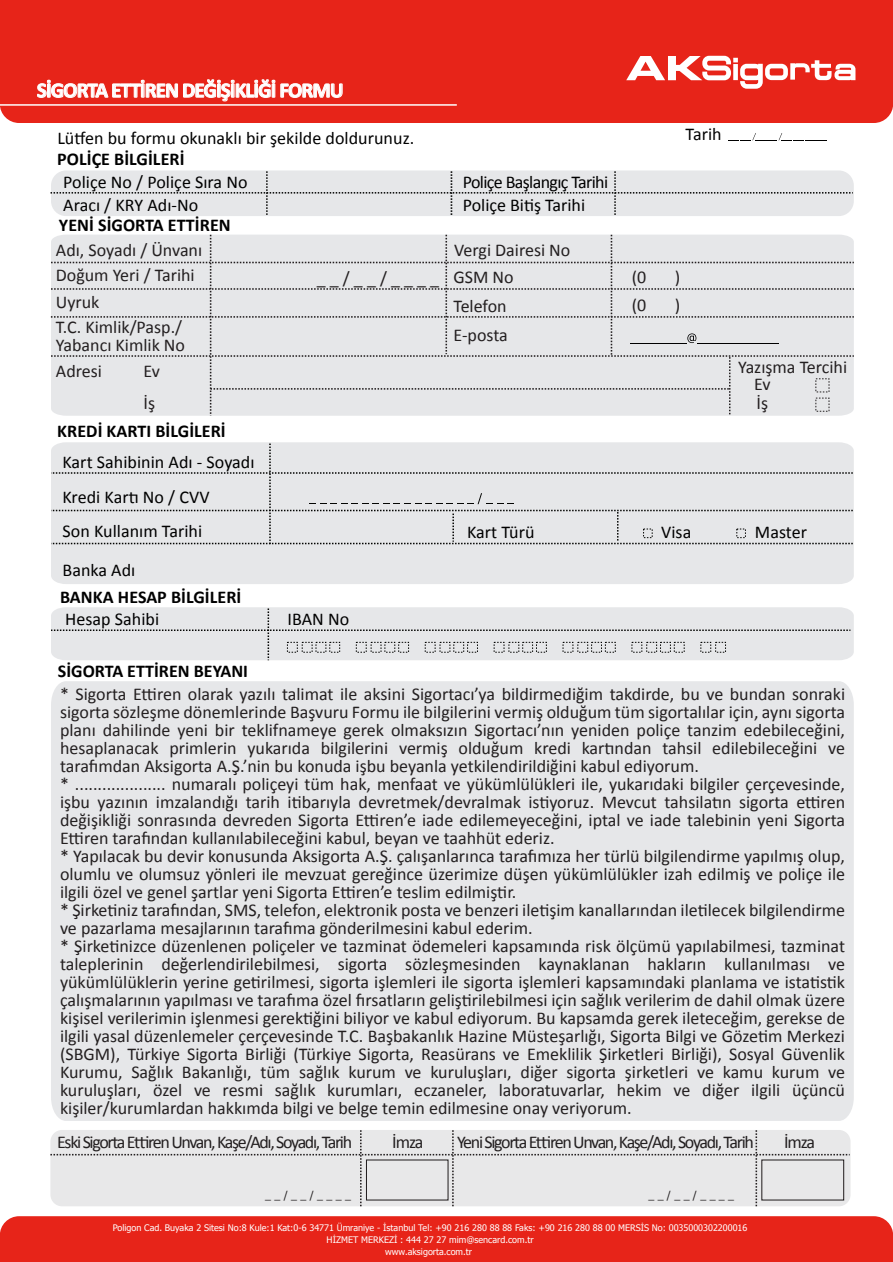
<style>
.page{position:relative;width:893px;height:1262px;background:#fff}
.page>*{position:absolute;margin:0;border:0;box-sizing:border-box;transform-origin:0 0}
.t1{font:700 21px "Calibri";letter-spacing:-.04em;color:#fff}
.t2{font:18px/18px "Calibri";color:#231f20}
.t3{font:18px/34.8px "Calibri";letter-spacing:.005em;color:#000}
.t4{font:700 18px "Calibri";letter-spacing:.005em;color:#000}
.t5{font:18px "Calibri";letter-spacing:-.075em;color:#231f20}
.t6{font:18px "Calibri";letter-spacing:-.035em;color:#000}
.t7{font:10.8px "Tahoma";color:#231f20}
.t8{font:9px/12px "Tahoma";color:#fff;text-align:center}
</style>
<div class="page">
<div style="left:0;top:0;width:892px;height:123px;background:#e72419"></div>
<hr style="left:0;top:104px;width:457px;height:2px;background:#fff">
<div style="left:0;top:1216px;width:892px;height:46px;background:#e72419"></div>
<svg style="left:626px;top:56px;width:229px;height:33px"></svg>
<div style="left:51px;top:681px;width:802px;height:439px;background:#e6e7e9"></div>
<svg style="left:728px;top:133px;width:98px;height:8px"></svg>
<div style="left:51px;top:170px;width:802px;height:46px;background:#f1f2f3;border-radius:15px"></div>
<div style="left:51px;top:171px;width:801px;height:45px;background:#e6e7e9"></div>
<div style="left:51px;top:545px;width:802px;height:39px;background:#e6e7e9"></div>
<div style="left:51px;top:442px;width:802px;height:103px;background:#e6e7e9"></div>
<div style="left:51px;top:607px;width:802px;height:53px;background:#e6e7e9"></div>
<svg style="left:37px;top:79px;width:305px;height:22px;background:#ed5e56"></svg>
<div style="left:51px;top:235px;width:802px;height:181px;background:#e6e7e9"></div>
<div style="left:50px;top:1130px;width:799px;height:76px;background:#e8e8e9"></div>
<p class="t1" style="left:37px;top:77px;width:308px">SİGORTA ETTİREN DEĞİŞİKLİĞİ FORMU</p>
<p class="t3" style="left:57px;top:121px;width:358px">Lütfen bu formu okunaklı bir şekilde doldurunuz.</p>
<p class="t3" style="left:685px;top:117px;width:38px">Tarih</p>
<p class="t3" style="left:63px;top:164px;width:186px">Poliçe No / Poliçe Sıra No</p>
<p class="t6" style="left:463px;top:170px;width:147px">Poliçe Başlangıç Tarihi</p>
<p class="t3" style="left:63px;top:188px;width:136px">Aracı / KRY Adı-No</p>
<p class="t3" style="left:463px;top:188px;width:124px">Poliçe Bitiş Tarihi</p>
<p class="t4" style="left:57px;top:148px;width:129px">POLİÇE BİLGİLERİ</p>
<p class="t4" style="left:59px;top:214px;width:173px">YENİ SİGORTA ETTİREN</p>
<p class="t2" style="left:56px;top:241px;width:148px">Adı, Soyadı / Ünvanı</p>
<p class="t2" style="left:56px;top:262px;width:140px;line-height:26.5px">Doğum Yeri / Tarihi<br>Uyruk</p>
<p class="t2" style="left:56px;top:318px;width:131px">T.C. Kimlik/Pasp./<br>Yabancı Kimlik No</p>
<p class="t2" style="left:56px;top:362px;width:48px">Adresi</p>
<p class="t2" style="left:144px;top:356px;width:18px;line-height:31.3px">Ev<br>İş</p>
<p class="t4" style="left:57px;top:419px;width:170px">KREDİ KARTI BİLGİLERİ</p>
<p class="t3" style="left:63px;top:444px;width:193px">Kart Sahibinin Adı - Soyadı<br>Kredi Kartı No / CVV<br>Son Kullanım Tarihi</p>
<p class="t3" style="left:63px;top:552px;width:74px">Banka Adı</p>
<p class="t4" style="left:60px;top:585px;width:183px">BANKA HESAP BİLGİLERİ</p>
<p class="t2" style="left:317px;top:269px;width:124px">_ _ / _ _ / _ _ _ _</p>
<p class="t3" style="left:65px;top:601px;width:96px">Hesap Sahibi</p>
<p class="t3" style="left:287px;top:601px;width:63px">IBAN No</p>
<p class="t4" style="left:58px;top:659px;width:192px">SİGORTA ETTİREN BEYANI</p>
<p class="t2" style="left:454px;top:241px;width:118px">Vergi Dairesi No</p>
<p class="t2" style="left:453px;top:262px;width:62px;line-height:29px">GSM No<br>Telefon<br>E-posta</p>
<p class="t2" style="left:631px;top:268px;width:16px">(0</p>
<p class="t2" style="left:674px;top:268px;width:7px">)</p>
<p class="t2" style="left:631px;top:296px;width:16px">(0</p>
<p class="t2" style="left:674px;top:296px;width:7px">)</p>
<p class="t2" style="left:754px;top:358px;width:95px;text-indent:-16px">Yazışma Tercihi<br>Ev<br>İş</p>
<p class="t3" style="left:467px;top:514px;width:69px">Kart Türü</p>
<p class="t3" style="left:661px;top:514px;width:32px">Visa</p>
<p class="t3" style="left:755px;top:514px;width:54px">Master</p>
<p class="t2" style="left:60px;top:685px;width:786px">* Sigorta Ettiren olarak yazılı talimat ile aksini Sigortacı’ya bildirmediğim takdirde, bu ve bundan sonraki sigorta sözleşme dönemlerinde Başvuru Formu ile bilgilerini vermiş olduğum tüm sigortalılar için, aynı sigorta planı dahilinde yeni bir teklifnameye gerek olmaksızın Sigortacı’nın yeniden poliçe tanzim edebileceğini, hesaplanacak primlerin yukarıda bilgilerini vermiş olduğum kredi kartından tahsil edilebileceğini ve tarafımdan Aksigorta A.Ş.’nin bu konuda işbu beyanla yetkilendirildiğini kabul ediyorum.<br>* .................... numaralı poliçeyi tüm hak, menfaat ve yükümlülükleri ile, yukarıdaki bilgiler çerçevesinde, işbu yazının imzalandığı tarih itibarıyla devretmek/devralmak istiyoruz. Mevcut tahsilatın sigorta ettiren değişikliği sonrasında devreden Sigorta Ettiren’e iade edilemeyeceğini, iptal ve iade talebinin yeni Sigorta Ettiren tarafından kullanılabileceğini kabul, beyan ve taahhüt ederiz.<br>* Yapılacak bu devir konusunda Aksigorta A.Ş. çalışanlarınca tarafımıza her türlü bilgilendirme yapılmış olup, olumlu ve olumsuz yönleri ile mevzuat gereğince üzerimize düşen yükümlülükler izah edilmiş ve poliçe ile ilgili özel ve genel şartlar yeni Sigorta Ettiren’e teslim edilmiştir.<br>* Şirketiniz tarafından, SMS, telefon, elektronik posta ve benzeri iletişim kanallarından iletilecek bilgilendirme ve pazarlama mesajlarının tarafıma gönderilmesini kabul ederim.<br>* Şirketinizce düzenlenen poliçeler ve tazminat ödemeleri kapsamında risk ölçümü yapılabilmesi, tazminat taleplerinin değerlendirilebilmesi, sigorta sözleşmesinden kaynaklanan hakların kullanılması ve yükümlülüklerin yerine getirilmesi, sigorta işlemleri ile sigorta işlemleri kapsamındaki planlama ve istatistik çalışmalarının yapılması ve tarafıma özel fırsatların geliştirilebilmesi için sağlık verilerim de dahil olmak üzere kişisel verilerimin işlenmesi gerektiğini biliyor ve kabul ediyorum. Bu kapsamda gerek ileteceğim, gerekse de ilgili yasal düzenlemeler çerçevesinde T.C. Başbakanlık Hazine Müsteşarlığı, Sigorta Bilgi ve Gözetim Merkezi (SBGM), Türkiye Sigorta Birliği (Türkiye Sigorta, Reasürans ve Emeklilik Şirketleri Birliği), Sosyal Güvenlik Kurumu, Sağlık Bakanlığı, tüm sağlık kurum ve kuruluşları, diğer sigorta şirketleri ve kamu kurum ve kuruluşları, özel ve resmi sağlık kurumları, eczaneler, laboratuvarlar, hekim ve diğer ilgili üçüncü kişiler/kurumlardan hakkımda bilgi ve belge temin edilmesine onay veriyorum.</p>
<p class="t5" style="left:57px;top:1131px;width:296px">Eski Sigorta Ettiren Unvan, Kaşe/Adı, Soyadı, Tarih</p>
<p class="t2" style="left:392px;top:1133px;width:33px">İmza</p>
<p class="t5" style="left:457px;top:1131px;width:298px">Yeni Sigorta Ettiren Unvan, Kaşe/Adı, Soyadı, Tarih</p>
<p class="t2" style="left:784px;top:1133px;width:33px">İmza</p>
<p class="t7" style="left:265px;top:1187px;width:87px">_ _ / _ _ / _ _ _ _</p>
<p class="t7" style="left:648px;top:1187px;width:87px">_ _ / _ _ / _ _ _ _</p>
<p class="t8" style="left:113px;top:1221px;width:636px">Poligon Cad. Buyaka 2 Sitesi No:8 Kule:1 Kat:0-6 34771 Ümraniye - İstanbul Tel: +90 216 280 88 88 Faks: +90 216 280 88 00 MERSİS No: 0035000302200016<br>HİZMET MERKEZİ : 444 27 27 mim@sencard.com.tr<br>www.aksigorta.com.tr</p>
</div>
